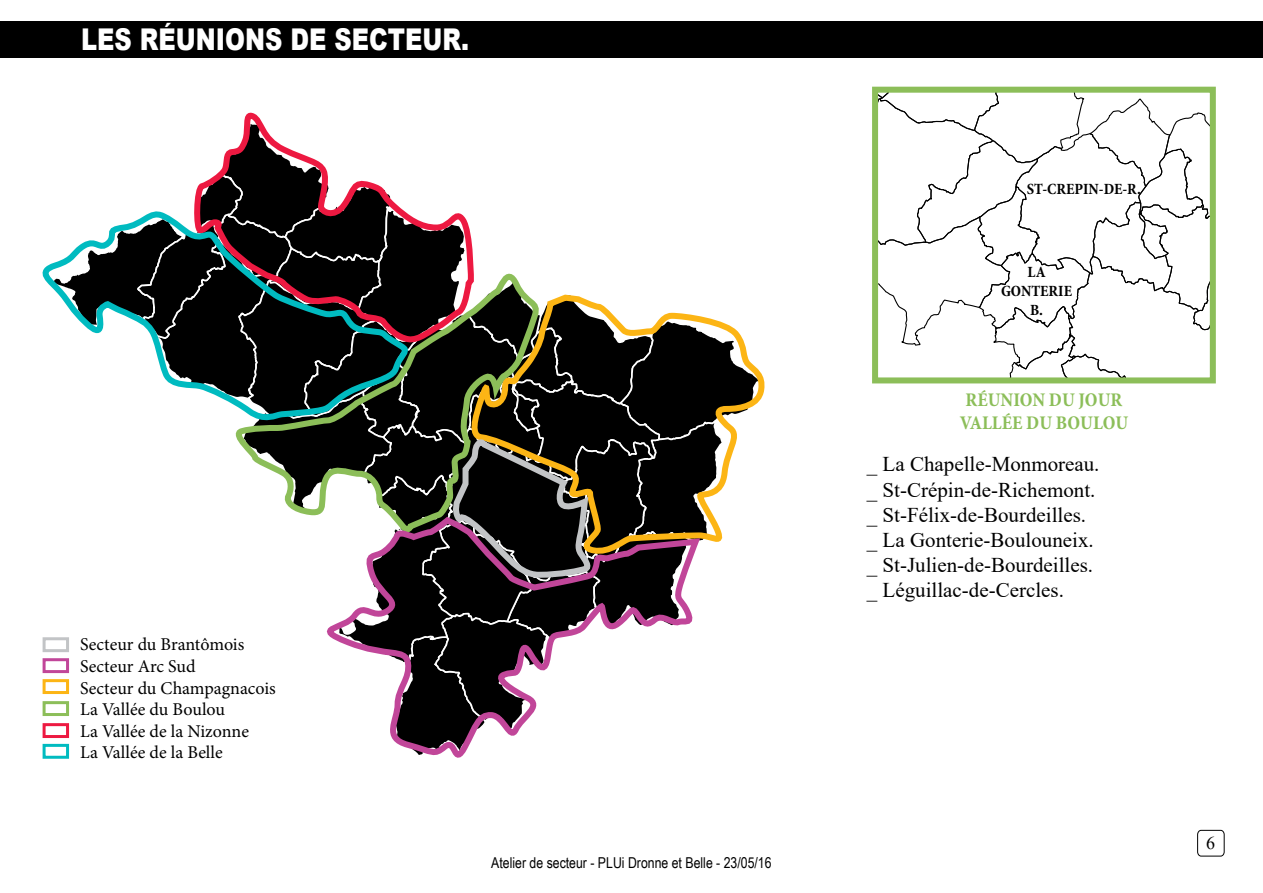
<style>
.page{position:relative;width:1263px;height:893px;background:#fff}
.page>*{position:absolute;margin:0;border:0;box-sizing:border-box;transform-origin:0 0}
.t1{font:900 30px "Arial";color:#fff;scale:.8 1}
.t2{font:21px/25.2px "Times New Roman";color:#000}
.t3{font:700 condensed 19.5px/23.4px "Minion Pro";color:#8cbe59}
.t4{font:18px/21.6px "Minion Pro";color:#000}
.t5{font:18px "Times New Roman";color:#000}
.t6{font:700 condensed 15.75px/18.9px "Minion Pro";color:#000;text-align:center}
.t7{font:15px "Arial Narrow";color:#000}
</style>
<div class="page">
<div style="left:0;top:21px;width:1263px;height:36px;background:#000"></div>
<svg style="left:1197px;top:830px;width:28px;height:27px"></svg>
<svg style="left:48px;top:112px;width:716px;height:646px"></svg>
<svg style="left:309px;top:512px;width:392px;height:246px"></svg>
<svg style="left:879px;top:94px;width:330px;height:282px"></svg>
<div style="left:872px;top:87px;width:344px;height:296px;border:6px solid #8cbe59"></div>
<div style="left:43px;top:637px;width:26px;height:15px;border:3px solid #c2c4c6"></div>
<div style="left:43px;top:658px;width:26px;height:15px;border:3px solid #c14699"></div>
<div style="left:43px;top:679px;width:26px;height:15px;border:3px solid #fcb515"></div>
<div style="left:43px;top:701px;width:26px;height:15px;border:3px solid #8cbe59"></div>
<div style="left:43px;top:723px;width:26px;height:15px;border:3px solid #ed1941"></div>
<div style="left:43px;top:744px;width:26px;height:15px;border:3px solid #00bbc0"></div>
<h1 class="t1" style="left:81px;top:17px;width:486px">LES RÉUNIONS DE SECTEUR.</h1>
<p class="t4" style="left:80px;top:634px;width:197px">Secteur du Brantômois<br>Secteur Arc Sud<br>Secteur du Champagnacois<br>La Vallée du Boulou<br>La Vallée de la Nizonne<br>La Vallée de la Belle</p>
<p class="t7" style="left:491px;top:851px;width:282px">Atelier de secteur - PLUi Dronne et Belle - 23/05/16</p>
<p class="t6" style="left:1027px;top:180px;width:116px">ST-CREPIN-DE-R.</p>
<p class="t6" style="left:1001px;top:263px;width:73px">LA<br>GONTERIE<br>B.</p>
<p class="t3" style="left:960px;top:388px;width:170px">RÉUNION DU JOUR<br>VALLÉE DU BOULOU</p>
<p class="t2" style="left:867px;top:451px;width:234px">_ La Chapelle-Monmoreau. _ St-Crépin-de-Richemont. _ St-Félix-de-Bourdeilles. _ La Gonterie-Boulouneix. _ St-Julien-de-Bourdeilles. _ Léguillac-de-Cercles.</p>
<p class="t5" style="left:1206px;top:830px;width:10px">6</p>
</div>
